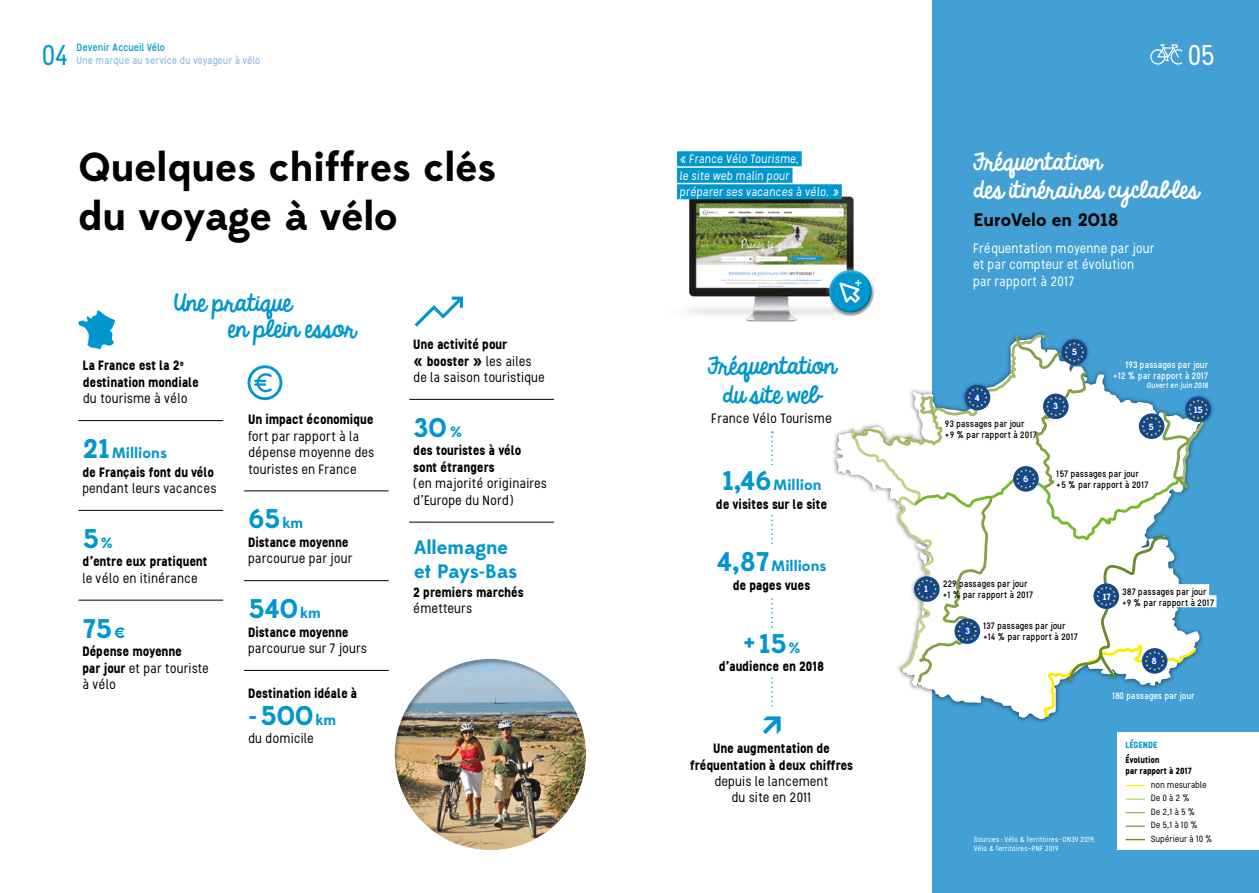
<style>
.page{position:relative;width:1259px;height:893px;background:#fff}
.page>*{position:absolute;margin:0;border:0;box-sizing:border-box;transform-origin:0 0}
.t1{font:700 40.5px/48.6px "Edmondsans";color:#000}
.t2{font:28.5px "Stellar";color:#0096cf}
.t3{font:28.5px "Stellar";color:#fff}
.t4{font:700 27px "Edmondsans";color:#0096cf}
.t5{font:21px/25.2px "KG Always A Good Time";color:#0096cf}
.t6{font:21px/28.5px "KG Always A Good Time";color:#fff}
.t7{font:700 19.5px/23.4px "Edmondsans";color:#0096cf}
.t8{font:700 18px "Edmondsans";color:#000}
.t9{font:700 15px "Edmondsans";color:#0096cf}
.t10{font:700 13.5px/16.5px "Stellar";letter-spacing:-.01em;color:#000}
.t11{font:13.5px/16.5px "Stellar";letter-spacing:-.005em;color:#000}
.t12{font:13.5px/16.5px "Stellar";letter-spacing:-.01em;color:#fff}
.t13{font:12px/16.5px "Stellar";color:#fff}
.t14{font:500 10.5px "Stellar";letter-spacing:-.01em;color:#92bee4}
.t15{font:500 10.5px "Stellar";letter-spacing:-.01em;color:#0096cf}
.t16{font:500 9.3px/11.1px "Stellar";letter-spacing:-.01em;color:#000}
.t17{font:500 9.3px/11.1px "Stellar";letter-spacing:-.01em;color:#fff;text-align:right}
.t18{font:9px/13.5px "Stellar";color:#000}
.t19{font:700 9px/10.8px "Stellar";letter-spacing:-.01em;color:#000}
.t20{font:700 9px "Edmondsans";color:#fff}
.t21{font:700 9px "Stellar";letter-spacing:.02em;color:#0096cf}
.t22{font:500 7.8px "Stellar";color:#fff}
.t23{font:7.5px/9px "Stellar";color:#fff}
.s1{font-size:27px}
.s2{font-size:15px}
.s3{font-weight:400}
.s4{font-weight:700}
</style>
<div class="page">
<div style="left:932px;top:0;width:327px;height:893px;background:#42a0d5"></div>
<svg style="left:78px;top:310px;width:37px;height:39px"></svg>
<hr style="left:78px;top:420px;width:145px;height:1px;background:#000">
<hr style="left:78px;top:510px;width:145px;height:1px;background:#000">
<hr style="left:78px;top:600px;width:145px;height:1px;background:#000">
<hr style="left:409px;top:399px;width:145px;height:1px;background:#000">
<hr style="left:409px;top:522px;width:145px;height:1px;background:#000">
<svg style="left:414px;top:297px;width:49px;height:30px"></svg>
<hr style="left:244px;top:491px;width:145px;height:1px;background:#000">
<hr style="left:244px;top:580px;width:145px;height:1px;background:#000">
<hr style="left:244px;top:670px;width:145px;height:1px;background:#000">
<svg style="left:247px;top:365px;width:35px;height:35px"></svg>
<img style="left:677px;top:179px;width:198px;height:143px">
<div style="left:677px;top:151px;width:124px;height:15px;background:#0096cf"></div>
<div style="left:677px;top:168px;width:115px;height:15px;background:#0096cf"></div>
<div style="left:677px;top:184px;width:165px;height:15px;background:#0096cf"></div>
<div style="left:1117px;top:733px;width:142px;height:117px;background:#fff"></div>
<svg style="left:1125px;top:785px;width:20px;height:1px"></svg>
<hr style="left:1125px;top:798px;width:20px;height:2px;background:#c2d287">
<svg style="left:1125px;top:812px;width:20px;height:1px"></svg>
<hr style="left:1125px;top:825px;width:20px;height:2px;background:#86a047">
<svg style="left:1125px;top:839px;width:20px;height:1px"></svg>
<svg style="left:1150px;top:44px;width:32px;height:21px"></svg>
<div style="left:381px;top:648px;width:219px;height:202px;background:#000;opacity:.3"></div>
<div style="left:1185px;top:397px;width:26px;height:25px;background:#134693;border-radius:13px"></div>
<svg style="left:850px;top:332px;width:358px;height:386px"></svg>
<div style="left:1122px;top:584px;width:87px;height:12px;background:#fff"></div>
<div style="left:1122px;top:595px;width:94px;height:12px;background:#fff"></div>
<div style="left:826px;top:268px;width:45px;height:34px;background:#fff;opacity:.4"></div>
<div style="left:829px;top:277px;width:45px;height:39px;background:#000;opacity:.4"></div>
<svg style="left:839px;top:280px;width:22px;height:23px"></svg>
<svg style="left:771px;top:431px;width:3px;height:276px"></svg>
<h2 class="t2" style="left:42px;top:38px;width:29px">04</h2>
<p class="t15" style="left:77px;top:41px;width:90px">Devenir Accueil Vélo</p>
<p class="t14" style="left:77px;top:54px;width:185px">Une marque au service du voyageur à vélo</p>
<h1 class="t1" style="left:78px;top:144px;width:419px">Quelques chiffres clés du voyage à vélo</h1>
<h3 class="t5" style="left:228px;top:292px;width:129px;text-indent:-54px">Une pratique<br>en plein essor</h3>
<p class="t10" style="left:83px;top:357px;width:118px">La France est la 2<sup>e </sup>destination mondiale</p>
<p class="t11" style="left:83px;top:390px;width:107px">du tourisme à vélo</p>
<p class="t9" style="left:83px;top:444px;width:86px"><span class="s1">21</span>Millions</p>
<p class="t10" style="left:83px;top:463px;width:133px">de Français font du vélo</p>
<p class="t11" style="left:83px;top:480px;width:136px">pendant leurs vacances</p>
<h3 class="t4" style="left:83px;top:522px;width:31px">5<span class="s2">%</span></h3>
<p class="t10" style="left:83px;top:553px;width:127px">d’entre eux pratiquent</p>
<p class="t11" style="left:83px;top:570px;width:117px">le vélo en itinérance</p>
<h3 class="t4" style="left:83px;top:612px;width:44px">75<span class="s2">€</span></h3>
<p class="t10" style="left:83px;top:643px;width:128px">Dépense moyenne<br>par jour <span class="s3">et par touriste à vélo</span></p>
<p class="t10" style="left:248px;top:411px;width:127px">Un impact économique</p>
<p class="t11" style="left:248px;top:428px;width:128px">fort par rapport à la dépense moyenne des touristes en France</p>
<h3 class="t4" style="left:248px;top:502px;width:56px">65<span class="s2">km</span></h3>
<p class="t10" style="left:248px;top:534px;width:102px">Distance moyenne</p>
<p class="t11" style="left:248px;top:551px;width:106px">parcourue par jour</p>
<h3 class="t4" style="left:248px;top:592px;width:74px">540<span class="s2">km</span></h3>
<p class="t10" style="left:248px;top:623px;width:102px">Distance moyenne</p>
<p class="t11" style="left:248px;top:640px;width:121px">parcourue sur 7 jours</p>
<p class="t10" style="left:248px;top:684px;width:111px">Destination idéale à</p>
<h3 class="t4" style="left:248px;top:699px;width:89px">-500<span class="s2">km</span></h3>
<p class="t11" style="left:248px;top:731px;width:68px">du domicile</p>
<p class="t11" style="left:413px;top:336px;width:133px"><span class="s4">Une activité pour<br>« booster »</span> les ailes de la saison touristique</p>
<h3 class="t4" style="left:413px;top:411px;width:50px">30 <span class="s2">%</span></h3>
<p class="t10" style="left:413px;top:442px;width:110px">des touristes à vélo sont étrangers</p>
<p class="t11" style="left:413px;top:476px;width:135px">(en majorité originaires d’Europe du Nord)</p>
<h3 class="t7" style="left:414px;top:536px;width:105px">Allemagne et Pays-Bas</h3>
<p class="t10" style="left:413px;top:584px;width:112px">2 premiers marchés</p>
<p class="t11" style="left:413px;top:601px;width:61px">émetteurs</p>
<p class="t13" style="left:680px;top:151px;width:162px">«France Vélo Tourisme,<br>le site web malin pour<br>préparer ses vacances à vélo.»</p>
<h3 class="t5" style="left:708px;top:353px;width:130px;line-height:28.8px;text-align:center">Fréquentation du site web</h3>
<p class="t11" style="left:711px;top:410px;width:122px">France Vélo Tourisme</p>
<p class="t9" style="left:722px;top:476px;width:101px"><span class="s1">1,46</span>Million</p>
<p class="t10" style="left:716px;top:495px;width:113px">de visites sur le site</p>
<p class="t9" style="left:717px;top:557px;width:111px"><span class="s1">4,87</span>Millions</p>
<p class="t10" style="left:733px;top:577px;width:79px">de pages vues</p>
<h3 class="t4" style="left:743px;top:627px;width:58px">+15<span class="s2">%</span></h3>
<p class="t10" style="left:719px;top:658px;width:107px">d’audience en 2018</p>
<p class="t10" style="left:690px;top:740px;width:165px;text-align:center">Une augmentation de fréquentation à deux chiffres</p>
<p class="t11" style="left:714px;top:773px;width:116px;text-align:center">depuis le lancement du site en 2011</p>
<h2 class="t3" style="left:1188px;top:38px;width:29px">05</h2>
<h3 class="t6" style="left:973px;top:148px;width:227px">Fréquentation<br>des itinéraires cyclables</h3>
<h3 class="t8" style="left:973px;top:208px;width:147px">EuroVelo en 2018</h3>
<p class="t12" style="left:973px;top:240px;width:183px">Fréquentation moyenne par jour et par compteur et évolution par rapport à 2017</p>
<p class="t20" style="left:974px;top:393px;width:7px">4</p>
<p class="t16" style="left:945px;top:418px;width:93px">93 passages par jour<br>+9 % par rapport à 2017</p>
<p class="t20" style="left:1023px;top:473px;width:7px">6</p>
<p class="t20" style="left:1071px;top:346px;width:7px">5</p>
<p class="t20" style="left:1053px;top:401px;width:7px">3</p>
<p class="t17" style="left:1113px;top:359px;width:97px">193 passages par jour +12 % par rapport à 2017</p>
<p class="t22" style="left:1146px;top:381px;width:64px">Ouvert en juin 2018</p>
<p class="t20" style="left:1148px;top:421px;width:7px">5</p>
<p class="t20" style="left:1193px;top:404px;width:11px">15</p>
<p class="t16" style="left:1056px;top:468px;width:94px">157 passages par jour +5 % par rapport à 2017</p>
<p class="t20" style="left:924px;top:583px;width:5px">1</p>
<p class="t16" style="left:943px;top:578px;width:92px">229 passages par jour +1 % par rapport à 2017</p>
<p class="t20" style="left:965px;top:626px;width:7px">3</p>
<p class="t16" style="left:983px;top:620px;width:96px">137 passages par jour +14 % par rapport à 2017</p>
<p class="t20" style="left:1103px;top:591px;width:9px">17</p>
<p class="t16" style="left:1122px;top:586px;width:93px">387 passages par jour +9 % par rapport à 2017</p>
<p class="t20" style="left:1151px;top:655px;width:7px">8</p>
<p class="t17" style="left:1112px;top:691px;width:84px">180 passages par jour</p>
<p class="t23" style="left:974px;top:834px;width:123px">Sources : Vélo &amp; Territoires-ON3V 2019,<br>Vélo &amp; Territoires-PNF 2019</p>
<p class="t21" style="left:1125px;top:739px;width:33px">LÉGENDE</p>
<p class="t19" style="left:1125px;top:755px;width:68px">Évolution<br>par rapport à 2017</p>
<p class="t18" style="left:1151px;top:778px;width:64px">non mesurable<br>De 0 à 2 %<br>De 2,1 à 5 %<br>De 5,1 à 10 %<br>Supérieur à 10 %</p>
</div>
